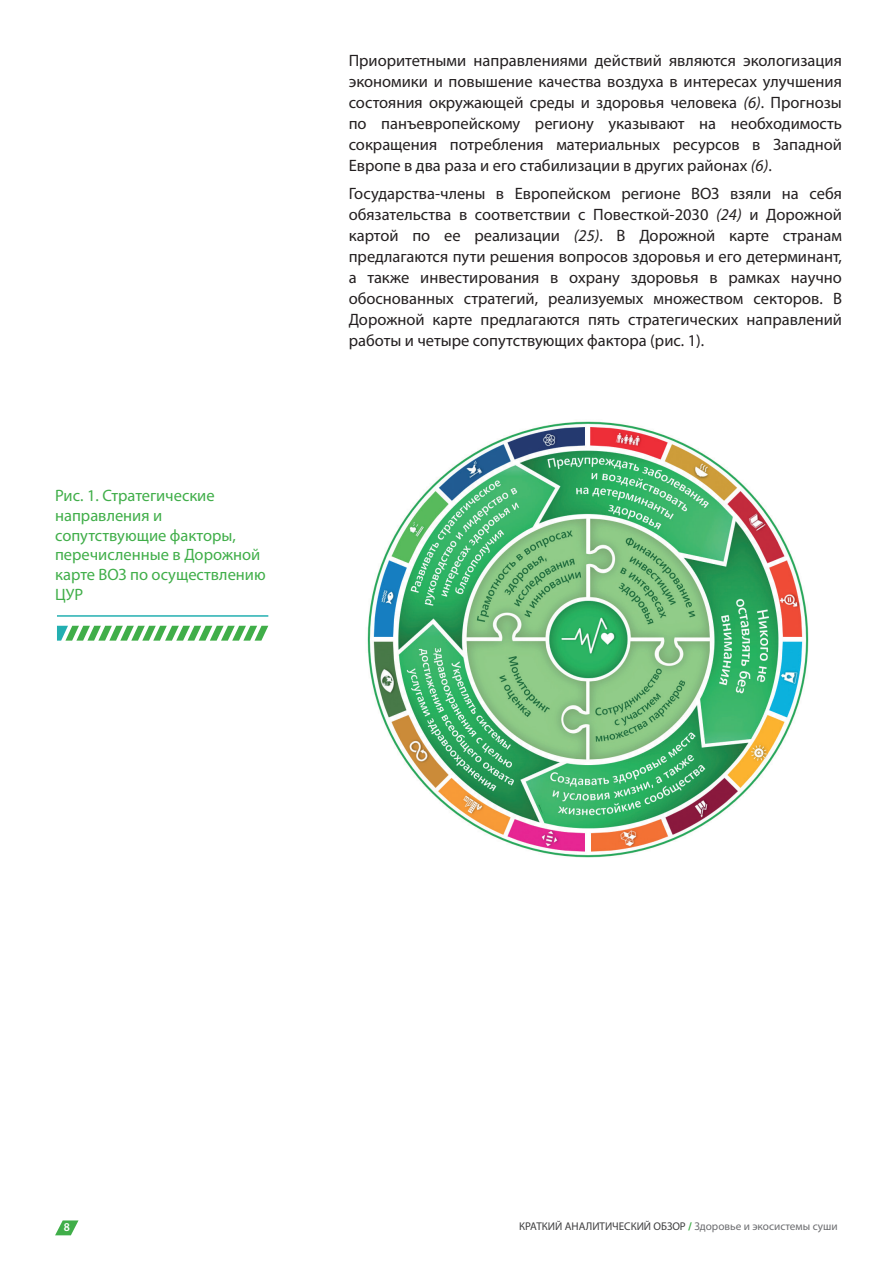
<style>
.page{position:relative;width:893px;height:1263px;background:#fff}
.page>*{position:absolute;margin:0;border:0;box-sizing:border-box;transform-origin:0 0}
.TESTO_NORMALE{font:16.5px/21px "Myriad Pro";color:#231f20;text-align:justify}
.sottotitoli_2{font:16.5px/19.8px "Myriad Pro";color:#40ae49}
.t1{font:600 12px "Myriad Pro";color:#fff;scale:.95 1}
.t2{font:11.25px "Myriad Pro";color:#3e3e3f}
.s1{font-style:italic}
.s2{font-weight:700;color:#40ae49}
.s3{color:#6c6d70}
</style>
<div class="page">
<svg style="left:55px;top:1220px;width:24px;height:15px"></svg>
<hr style="left:57px;top:615px;width:211px;height:2px;background:#23afb1">
<svg style="left:57px;top:626px;width:212px;height:15px"></svg>
<img style="left:367px;top:421px;width:442px;height:437px">
<p class="sottotitoli_2" style="left:55px;top:485px;width:212px">Рис. 1. Стратегические направления и сопутствующие факторы, перечисленные в Дорожной карте ВОЗ по осуществлению<br>ЦУР</p>
<p class="TESTO_NORMALE" style="left:349px;top:50px;width:495px">Приоритетными направлениями действий являются экологизация экономики и повышение качества воздуха в интересах улучшения состояния окружающей среды и здоровья человека <span class="s1">(6)</span>. Прогнозы по панъевропейскому региону указывают на необходимость сокращения потребления материальных ресурсов в Западной Европе в два раза и его стабилизации в других районах <span class="s1">(6)</span>.</p>
<p class="TESTO_NORMALE" style="left:349px;top:182px;width:495px">Государства-члены в Европейском регионе ВОЗ взяли на себя обязательства в соответствии с Повесткой-2030 <span class="s1">(24)</span> и Дорожной картой по ее реализации <span class="s1">(25)</span>. В Дорожной карте странам предлагаются пути решения вопросов здоровья и его детерминант, а также инвестирования в охрану здоровья в рамках научно обоснованных стратегий, реализуемых множеством секторов. В Дорожной карте предлагаются пять стратегических направлений работы и четыре сопутствующих фактора (рис. 1).</p>
<p class="t1" style="left:64px;top:1219px;width:8px">8</p>
<p class="t2" style="left:519px;top:1219px;width:320px">КРАТКИЙ АНАЛИТИЧЕСКИЙ ОБЗОР <span class="s2">/</span> <span class="s3">Здоровье и экосистемы суши</span></p>
</div>
